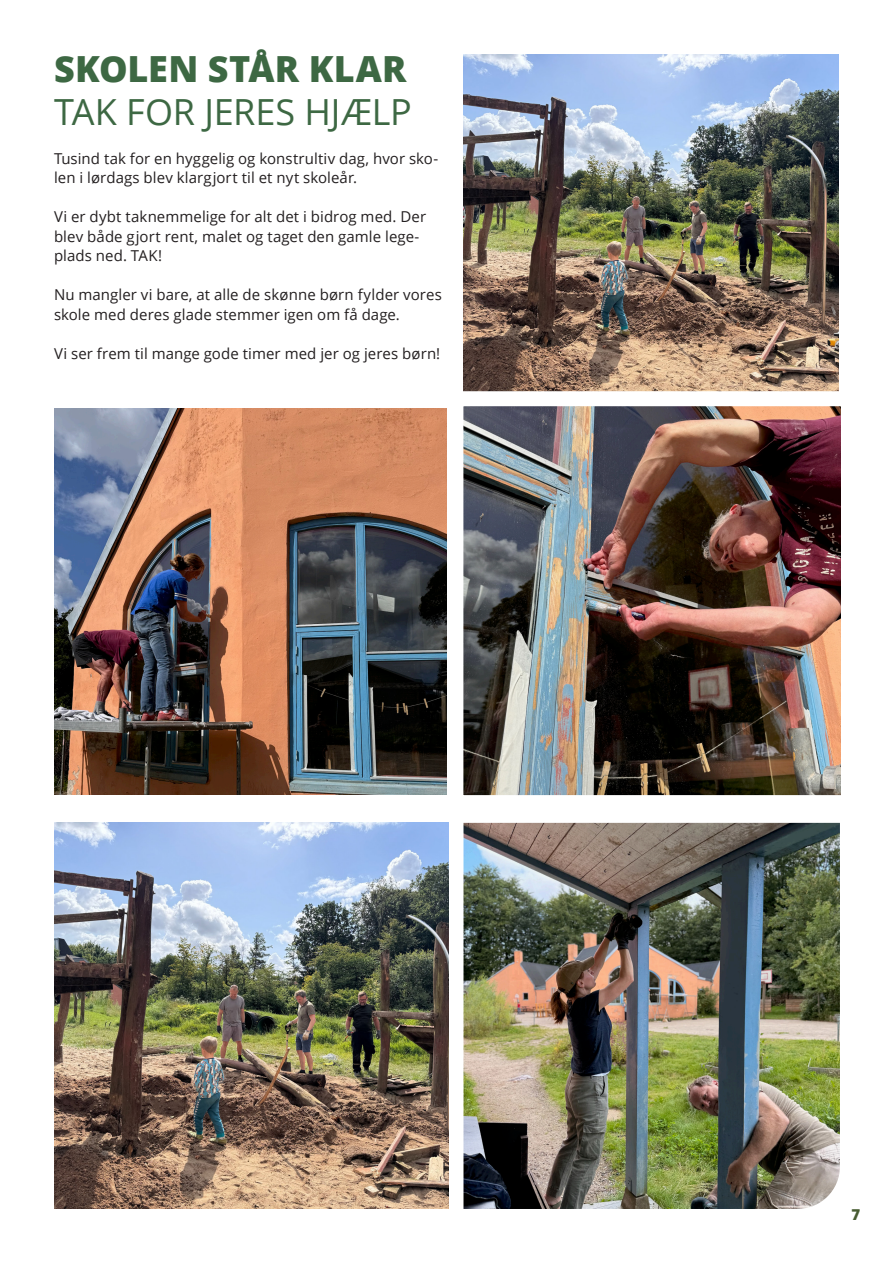
<style>
.page{position:relative;width:893px;height:1263px;background:#fff}
.page>*{position:absolute;margin:0;border:0;box-sizing:border-box;transform-origin:0 0}
.t1{font:36px "Open Sans";letter-spacing:-.005em;color:#3d6843}
.t2{font:800 36px "Open Sans";letter-spacing:.01em;color:#3d6843}
.t3{font:15px/19.5px "Open Sans";letter-spacing:.005em;color:#231f20}
.t4{font:800 15px "Open Sans";color:#475c31}
</style>
<div class="page">
<img style="left:54px;top:408px;width:392px;height:386px">
<img style="left:463px;top:54px;width:376px;height:337px">
<img style="left:464px;top:407px;width:376px;height:387px">
<img style="left:463px;top:823px;width:377px;height:386px">
<img style="left:54px;top:823px;width:394px;height:386px">
<p class="t2" style="left:54px;top:41px;width:354px">SKOLEN STÅR KLAR</p>
<p class="t1" style="left:54px;top:87px;width:359px">TAK FOR JERES HJÆLP</p>
<p class="t3" style="left:54px;top:148px;width:386px">Tusind tak for en hyggelig og konstrultiv dag, hvor sko&shy;len i lørdags blev klargjort til et nyt skoleår.</p>
<p class="t3" style="left:54px;top:207px;width:374px">Vi er dybt taknemmelige for alt det i bidrog med. Der blev både gjort rent, malet og taget den gamle lege&shy;plads ned. TAK!</p>
<p class="t3" style="left:54px;top:285px;width:389px">Nu mangler vi bare, at alle de skønne børn fylder vores skole med deres glade stemmer igen om få dage.</p>
<p class="t3" style="left:54px;top:343px;width:388px">Vi ser frem til mange gode timer med jer og jeres børn!</p>
<p class="t4" style="left:851px;top:1203px;width:10px">7</p>
</div>
